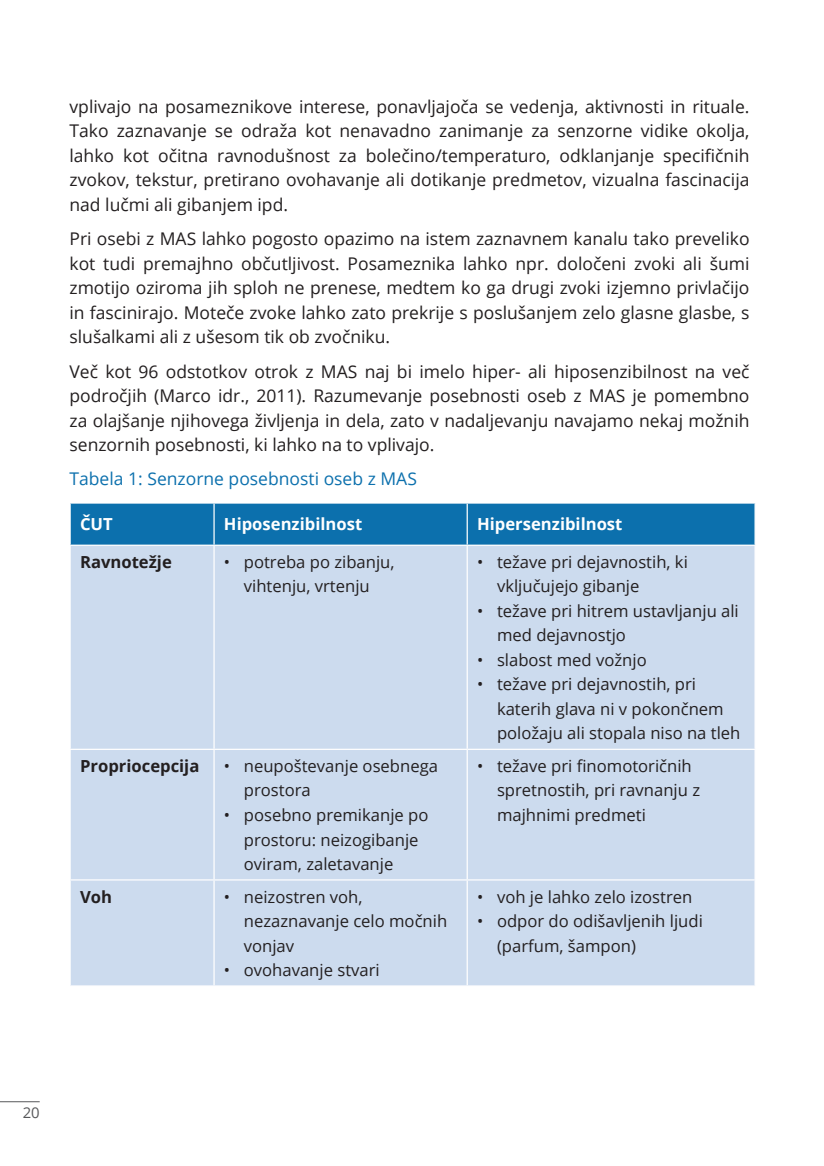
<style>
.page{position:relative;width:824px;height:1166px;background:#fff}
.page>*{position:absolute;margin:0;border:0;box-sizing:border-box;transform-origin:0 0}
.TEKST{font:17.5px/24.5px "Open Sans";color:#231f20;text-align:justify}
.Podnapisi_fotk__tabe{font:17.5px "Open Sans";color:#0c70ad}
.t1{font:16.62px/24.5px "Open Sans";color:#231f20}
.TABELA{font:700 16.62px "Open Sans";color:#fff}
.TABELA-2{font:700 16.62px "Open Sans";color:#231f20}
.t2{font:14.88px "Open Sans";color:#57585a}
</style>
<div class="page">
<hr style="left:0;top:1101px;width:40px;height:1px;background:#57585a">
<div style="left:71px;top:504px;width:683px;height:40px;background:#0c70ad"></div>
<div style="left:71px;top:546px;width:683px;height:439px;background:#ccdbee"></div>
<hr style="left:213px;top:504px;width:2px;height:40px;background:#fff">
<hr style="left:466px;top:504px;width:2px;height:40px;background:#fff">
<hr style="left:213px;top:546px;width:2px;height:203px;background:#fff">
<hr style="left:466px;top:546px;width:2px;height:203px;background:#fff">
<hr style="left:69px;top:749px;width:145px;height:1px;background:#fff">
<hr style="left:214px;top:749px;width:253px;height:1px;background:#fff">
<hr style="left:213px;top:750px;width:2px;height:129px;background:#fff">
<hr style="left:467px;top:749px;width:288px;height:1px;background:#fff">
<hr style="left:466px;top:750px;width:2px;height:129px;background:#fff">
<hr style="left:69px;top:879px;width:145px;height:1px;background:#fff">
<hr style="left:214px;top:879px;width:253px;height:1px;background:#fff">
<hr style="left:213px;top:880px;width:2px;height:105px;background:#fff">
<hr style="left:467px;top:879px;width:288px;height:1px;background:#fff">
<hr style="left:466px;top:880px;width:2px;height:105px;background:#fff">
<p class="TEKST" style="left:69px;top:94px;width:681px">vplivajo na posameznikove interese, ponavljajoča se vedenja, aktivnosti in rituale.<br>Tako zaznavanje se odraža kot nenavadno zanimanje za senzorne vidike okolja, lahko kot očitna ravnodušnost za bolečino/temperaturo, odklanjanje specifičnih zvokov, tekstur, pretirano ovohavanje ali dotikanje predmetov, vizualna fascinacija nad lučmi ali gibanjem ipd.</p>
<p class="TEKST" style="left:69px;top:226px;width:681px">Pri osebi z MAS lahko pogosto opazimo na istem zaznavnem kanalu tako preveliko kot tudi premajhno občutljivost. Posameznika lahko npr. določeni zvoki ali šumi zmotijo oziroma jih sploh ne prenese, medtem ko ga drugi zvoki izjemno privlačijo in fascinirajo. Moteče zvoke lahko zato prekrije s poslušanjem zelo glasne glasbe, s slušalkami ali z ušesom tik ob zvočniku.</p>
<p class="TEKST" style="left:69px;top:358px;width:681px">Več kot 96 odstotkov otrok z MAS naj bi imelo hiper- ali hiposenzibilnost na več področjih (Marco idr., 2011). Razumevanje posebnosti oseb z MAS je pomembno za olajšanje njihovega življenja in dela, zato v nadaljevanju navajamo nekaj možnih senzornih posebnosti, ki lahko na to vplivajo.</p>
<p class="Podnapisi_fotk__tabe" style="left:69px;top:467px;width:349px">Tabela 1: Senzorne posebnosti oseb z MAS</p>
<p class="TABELA" style="left:80px;top:513px;width:34px">ČUT</p>
<p class="TABELA" style="left:224px;top:513px;width:140px">Hiposenzibilnost</p>
<p class="TABELA" style="left:477px;top:513px;width:147px">Hipersenzibilnost</p>
<p class="TABELA-2" style="left:80px;top:550px;width:93px">Ravnotežje</p>
<p class="t1" style="left:224px;top:549px;width:172px;text-align:center">• potreba po zibanju, vihtenju, vrtenju</p>
<p class="t1" style="left:497px;top:549px;width:192px;text-indent:-20px">• težave pri dejavnostih, ki vključujejo gibanje</p>
<p class="t1" style="left:497px;top:598px;width:243px;text-indent:-20px">• težave pri hitrem ustavljanju ali med dejavnostjo</p>
<p class="t1" style="left:477px;top:647px;width:171px">• slabost med vožnjo</p>
<p class="t1" style="left:497px;top:672px;width:245px;text-indent:-20px">• težave pri dejavnostih, pri katerih glava ni v pokončnem položaju ali stopala niso na tleh</p>
<p class="TABELA-2" style="left:80px;top:754px;width:121px">Propriocepcija</p>
<p class="t1" style="left:244px;top:753px;width:196px;text-indent:-20px">• neupoštevanje osebnega prostora</p>
<p class="t1" style="left:244px;top:802px;width:186px;text-indent:-20px">• posebno premikanje po prostoru: neizogibanje oviram, zaletavanje</p>
<p class="t1" style="left:497px;top:753px;width:204px;text-indent:-20px">• težave pri finomotoričnih spretnostih, pri ravnanju z majhnimi predmeti</p>
<p class="TABELA-2" style="left:80px;top:885px;width:34px">Voh</p>
<p class="t1" style="left:244px;top:884px;width:205px;text-indent:-20px">• neizostren voh, nezaznavanje celo močnih vonjav</p>
<p class="t1" style="left:224px;top:957px;width:157px">• ovohavanje stvari</p>
<p class="t1" style="left:477px;top:884px;width:217px">• voh je lahko zelo izostren</p>
<p class="t1" style="left:497px;top:908px;width:207px;text-indent:-20px">• odpor do odišavljenih ljudi (parfum, šampon)</p>
<p class="t2" style="left:23px;top:1102px;width:19px">20</p>
</div>
